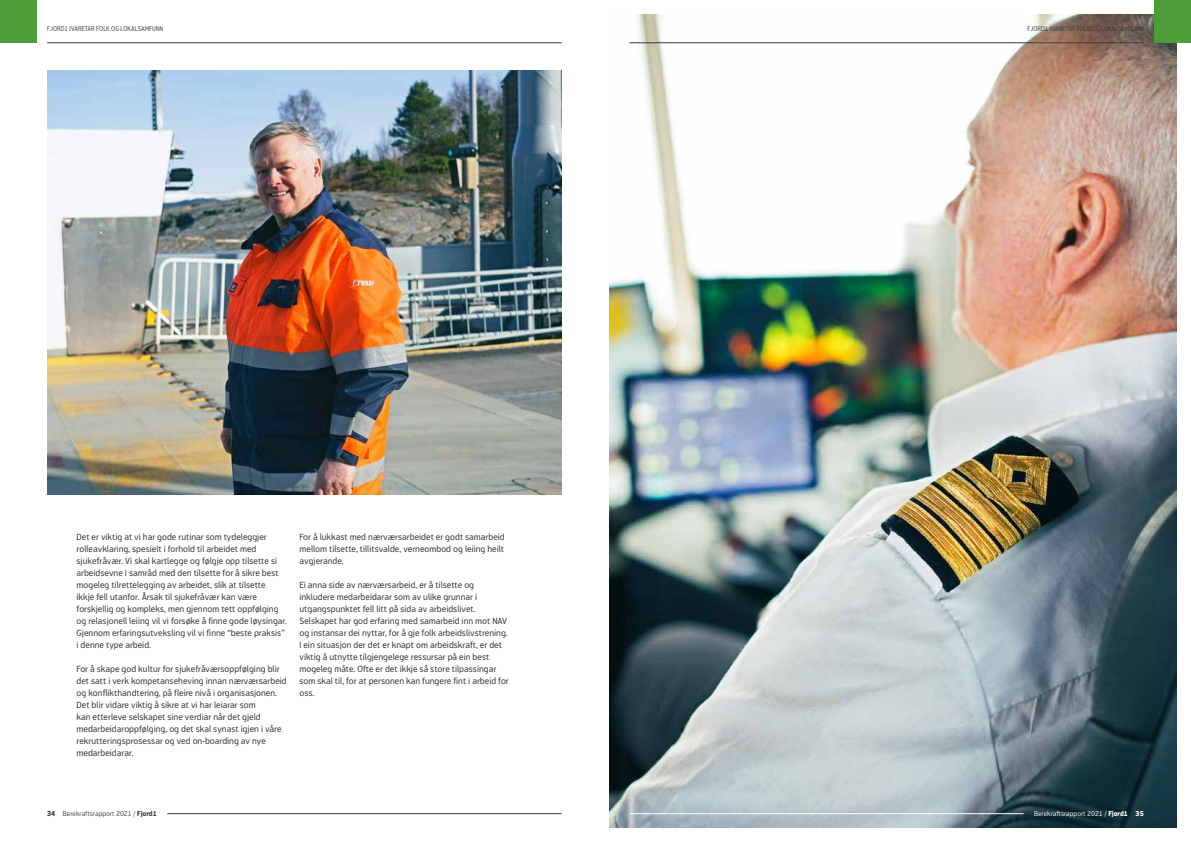
<style>
.page{position:relative;width:1191px;height:842px;background:#fff}
.page>*{position:absolute;margin:0;border:0;box-sizing:border-box;transform-origin:0 0}
.t1{font:9px/12px "Modus";color:#3c3c3b}
.t2{font:300 7px "Modus";letter-spacing:.015em;color:#3c3c3b;scale:.92 1}
.t3{font:300 7px "Modus";color:#fff}
.t4{font:300 7px "Modus";letter-spacing:.015em;color:#3c3c3b}
.s1{font-weight:800}
</style>
<div class="page">
<img style="left:609px;top:14px;width:567px;height:814px">
<img style="left:47px;top:71px;width:514px;height:424px">
<hr style="left:629px;top:43px;width:514px;height:1px;background:#3c3c3b">
<div style="left:1154px;top:0;width:37px;height:43px;background:#4d9e38"></div>
<hr style="left:629px;top:813px;width:394px;height:1px;background:#fff">
<hr style="left:167px;top:813px;width:394px;height:1px;background:#3c3c3b">
<hr style="left:47px;top:43px;width:514px;height:1px;background:#3c3c3b">
<div style="left:0;top:0;width:37px;height:43px;background:#4d9e38"></div>
<p class="t2" style="left:47px;top:24px;width:128px">FJORD1 IVARETAR FOLK OG LOKALSAMFUNN</p>
<p class="t2" style="left:1027px;top:24px;width:128px">FJORD1 IVARETAR FOLK OG LOKALSAMFUNN</p>
<p class="t1" style="left:77px;top:531px;width:212px">Det er viktig at vi har gode rutinar som tydeleggjer rolleavklaring, spesielt i forhold til arbeidet med sjukefråvær. Vi skal kartlegge og følgje opp tilsette si arbeidsevne i samråd med den tilsette for å sikre best mogeleg tilrettelegging av arbeidet, slik at tilsette<br>ikkje fell utanfor. Årsak til sjukefråvær kan være forskjellig og kompleks, men gjennom tett oppfølging og relasjonell leiing vil vi forsøke å finne gode løysingar.<br>Gjennom erfaringsutveksling vil vi finne “beste praksis” i denne type arbeid.</p>
<p class="t1" style="left:77px;top:663px;width:212px">For å skape god kultur for sjukefråværsoppfølging blir det satt i verk kompetanseheving innan nærværsarbeid og konflikthandtering, på fleire nivå i organisasjonen.<br>Det blir vidare viktig å sikre at vi har leiarar som<br>kan etterleve selskapet sine verdiar når det gjeld medarbeidaroppfølging, og det skal synast igjen i våre rekrutteringsprosessar og ved on-boarding av nye medarbeidarar.</p>
<p class="t1" style="left:299px;top:531px;width:207px;text-align:justify">For å lukkast med nærværsarbeidet er godt samarbeid mellom tilsette, tillitsvalde, verneombod og leiing heilt avgjerande.</p>
<p class="t1" style="left:299px;top:579px;width:211px">Ei anna side av nærværsarbeid, er å tilsette og inkludere medarbeidarar som av ulike grunnar i utgangspunktet fell litt på sida av arbeidslivet.<br>Selskapet har god erfaring med samarbeid inn mot NAV og instansar dei nyttar, for å gje folk arbeidslivstrening.<br>I ein situasjon der det er knapt om arbeidskraft, er det viktig å utnytte tilgjengelege ressursar på ein best mogeleg måte. Ofte er det ikkje så store tilpassingar som skal til, for at personen kan fungere fint i arbeid for oss.</p>
<p class="t4" style="left:47px;top:810px;width:111px"><span class="s1">34</span> Berekraftsrapport 2021 / <span class="s1">Fjord1</span></p>
<p class="t3" style="left:1034px;top:810px;width:111px">Berekraftsrapport 2021 / <span class="s1">Fjord1 35</span></p>
</div>
